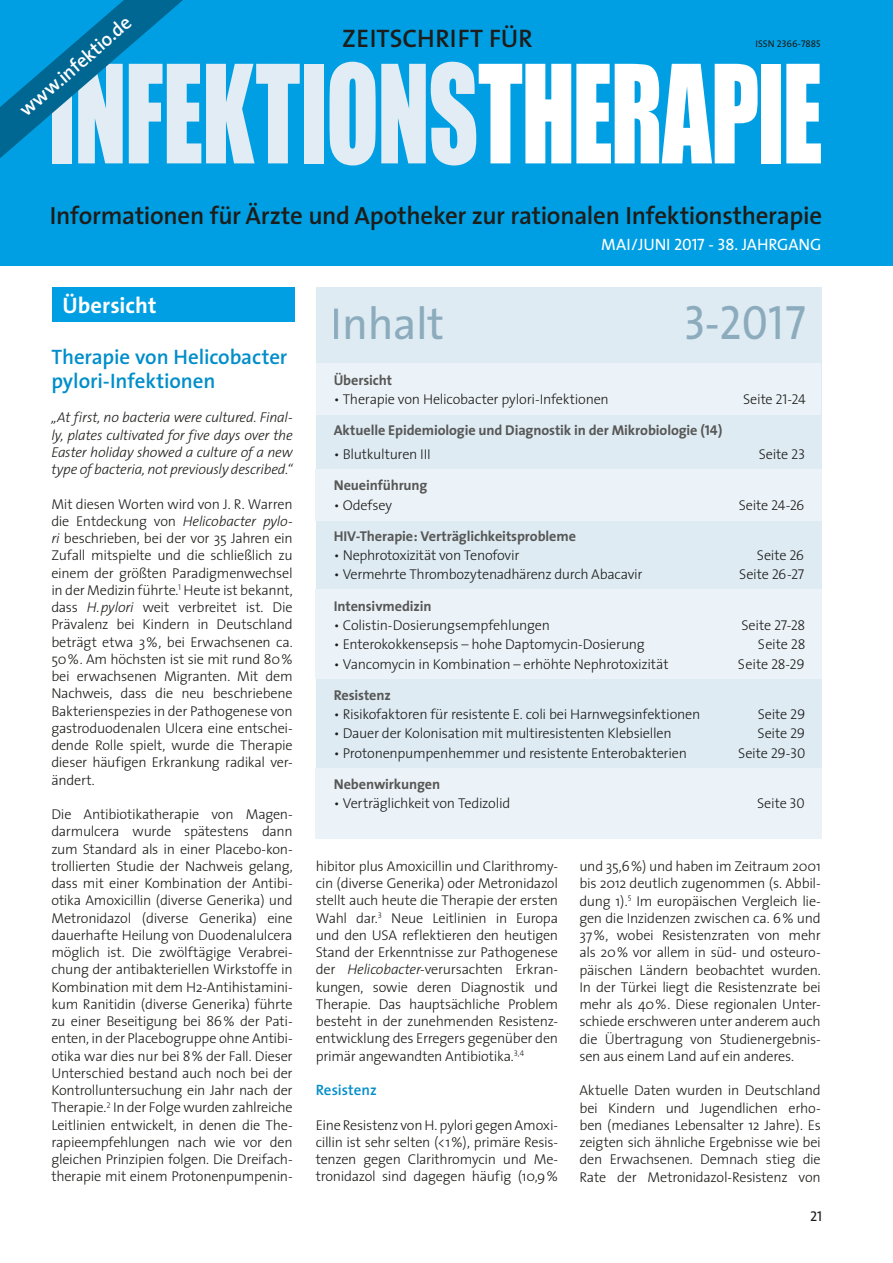
<style>
.page{position:relative;width:893px;height:1263px;background:#fff}
.page>*{position:absolute;margin:0;border:0;box-sizing:border-box;transform-origin:0 0}
.t1{font:126px "Impact";letter-spacing:-.015em;color:#e1ecf4;scale:.77 1}
.t2{font:48.6px "The Sans Caps";color:#83a5b8;scale:.93 1}
.t3{font:45px "The Sans";letter-spacing:-.01em;color:#83a5b8}
.t4{font:600 25.5px "The Sans";letter-spacing:.005em;color:#1d1d1b}
.t5{font:600 24.9px "The Sans";letter-spacing:-.01em;color:#1d1d1b}
.t6{font:700 22.5px "The Sans";letter-spacing:.005em;color:#fff}
.t7{font:600 21px/24px "The Sans";letter-spacing:-.005em;color:#008eca}
.t8{font:600 19.5px "The Sans";color:#fff}
.t9{font:16.5px "The Sans";letter-spacing:-.005em;color:#fff}
.t10{font:600 15px "The Sans";color:#008eca}
.t11{font:300 14.25px/17.2px "The Sans";letter-spacing:-.02em;color:#1d1d1b;text-align:justify}
.t12{font:700 14.25px "The Sans";letter-spacing:-.005em;color:#575756}
.t13{font:italic 300 14.25px/17.2px "The Sans";letter-spacing:-.015em;color:#1d1d1b;text-align:justify}
.t14{font:14.25px "The Sans Caps";color:#1d1d1b}
.t15{font:9.75px "The Sans Caps";color:#1d1d1b}
.s1{color:#fff}
.s2{font-style:italic}
.s3{font-family:"The Sans Caps"}
.s4{font-family:"The Sans Light Caps";font-weight:400}
.s5{font-family:"The Sans Bold Caps";font-weight:400}
</style>
<div class="page">
<div style="left:316px;top:287px;width:505px;height:551px;background:#deebf3"></div>
<div style="left:316px;top:470px;width:506px;height:51px;background:#ecf3f8"></div>
<div style="left:316px;top:589px;width:506px;height:90px;background:#ecf3f8"></div>
<div style="left:316px;top:363px;width:505px;height:52px;background:#ecf3f8"></div>
<div style="left:0;top:0;width:893px;height:265px;background:#009fe3"></div>
<div style="left:52px;top:287px;width:242px;height:35px;background:#009fe3"></div>
<div style="left:316px;top:768px;width:506px;height:71px;background:#ecf3f8"></div>
<svg style="left:0;top:0;width:183px;height:158px"></svg>
<p class="t8" style="left:12px;top:100px;width:142px;rotate:-41deg">www.infektio.de</p>
<p class="t4" style="left:342px;top:17px;width:192px">ZEITSCHRIFT FÜR</p>
<p class="t15" style="left:755px;top:35px;width:67px">ISSN 2366-7885</p>
<p class="t1" style="left:48px;top:16px;width:1007px">INFEKTIONS<span class="s1">THERAPIE</span></p>
<p class="t5" style="left:50px;top:195px;width:774px">Informationen für Ärzte und Apotheker zur rationalen Infektionstherapie</p>
<p class="t6" style="left:62px;top:286px;width:96px">Übersicht</p>
<p class="t7" style="left:51px;top:344px;width:238px">Therapie von Helicobacter pylori-Infektionen</p>
<p class="t13" style="left:51px;top:408px;width:243px">„At first, no bacteria were cultured. Final&shy;ly, plates cultivated for five days over the Easter holiday showed a culture of a new type of bacteria, not previously described.“</p>
<p class="t11" style="left:51px;top:495px;width:243px">Mit diesen Worten wird von J. R. Warren die Entdeckung von <span class="s2">Helicobacter pylo&shy;ri</span> beschrieben, bei der vor 35 Jahren ein Zufall mitspielte und die schließlich zu einem der größten Paradigmenwechsel in der Medizin führte.<sup>1</sup> Heute ist bekannt, dass <span class="s2">H.pylori</span> weit verbreitet ist. Die Prävalenz bei Kindern in Deutschland beträgt etwa 3%, bei Erwachsenen ca.<br>50%. Am höchsten ist sie mit rund 80% bei erwachsenen Migranten. Mit dem Nachweis, dass die neu beschriebene Bakterienspezies in der Pathogenese von gastroduodenalen Ulcera eine entschei&shy;dende Rolle spielt, wurde die Therapie dieser häufigen Erkrankung radikal ver&shy;ändert.</p>
<p class="t11" style="left:51px;top:805px;width:243px">Die Antibiotikatherapie von Magen&shy;darmulcera wurde spätestens dann zum Standard als in einer Placebo-kon&shy;trollierten Studie der Nachweis gelang, dass mit einer Kombination der Antibi&shy;otika Amoxicillin (diverse Generika) und Metronidazol (diverse Generika) eine dauerhafte Heilung von Duodenalulcera möglich ist. Die zwölftägige Verabrei&shy;chung der antibakteriellen Wirkstoffe in Kombination mit dem H2-Antihistamini&shy;kum Ranitidin (diverse Generika) führte zu einer Beseitigung bei 86% der Pati&shy;enten, in der Placebogruppe ohne Antibi&shy;otika war dies nur bei 8% der Fall. Dieser Unterschied bestand auch noch bei der Kontrolluntersuchung ein Jahr nach der Therapie.<sup>2</sup> In der Folge wurden zahlreiche Leitlinien entwickelt, in denen die The&shy;rapieempfehlungen nach wie vor den gleichen Prinzipien folgen. Die Dreifach&shy;therapie mit einem Protonenpumpenin-</p>
<p class="t9" style="left:601px;top:231px;width:222px">MAI/JUNI <span class="s3">2017 - 38.</span> JAHRGANG</p>
<h3 class="t3" style="left:331px;top:286px;width:115px">Inhalt</h3>
<h2 class="t2" style="left:683px;top:282px;width:133px">3-2017</h2>
<p class="t12" style="left:334px;top:368px;width:60px">Übersicht</p>
<p class="t11" style="left:334px;top:390px;width:277px">• Therapie von Helicobacter pylori-Infektionen</p>
<p class="t11" style="left:743px;top:390px;width:64px">Seite <span class="s4">21-24</span></p>
<p class="t12" style="left:334px;top:419px;width:390px">Aktuelle Epidemiologie und Diagnostik in der Mikrobiologie <span class="s5">(14)</span></p>
<p class="t11" style="left:334px;top:445px;width:99px">• Blutkulturen III</p>
<p class="t11" style="left:759px;top:445px;width:48px">Seite <span class="s4">23</span></p>
<p class="t12" style="left:334px;top:474px;width:95px">Neueinführung</p>
<p class="t11" style="left:334px;top:496px;width:60px">• Odefsey</p>
<p class="t11" style="left:739px;top:496px;width:67px">Seite <span class="s4">24-26</span></p>
<p class="t12" style="left:334px;top:524px;width:244px">HIV-Therapie: Verträglichkeitsprobleme</p>
<p class="t11" style="left:334px;top:546px;width:187px">• Nephrotoxizität von Tenofovir</p>
<p class="t11" style="left:757px;top:546px;width:49px">Seite <span class="s4">26</span></p>
<p class="t11" style="left:334px;top:565px;width:310px">• Vermehrte Thrombozytenadhärenz durch Abacavir</p>
<p class="t11" style="left:739px;top:565px;width:67px">Seite <span class="s4">26-27</span></p>
<p class="t12" style="left:334px;top:594px;width:99px">Intensivmedizin</p>
<p class="t11" style="left:334px;top:616px;width:218px">• Colistin-Dosierungsempfehlungen</p>
<p class="t11" style="left:741px;top:616px;width:65px">Seite <span class="s4">27-28</span></p>
<p class="t11" style="left:334px;top:635px;width:312px">• Enterokokkensepsis – hohe Daptomycin-Dosierung</p>
<p class="t11" style="left:758px;top:635px;width:49px">S eite <span class="s4">28</span></p>
<p class="t11" style="left:334px;top:655px;width:336px">• Vancomycin in Kombination – erhöhte Nephrotoxizität</p>
<p class="t11" style="left:738px;top:655px;width:68px">S eite <span class="s4">28-29</span></p>
<p class="t12" style="left:334px;top:683px;width:59px">Resistenz</p>
<p class="t11" style="left:334px;top:705px;width:368px">• Risikofaktoren für resistente E. coli bei Harnwegsinfektionen</p>
<p class="t11" style="left:758px;top:705px;width:49px">Seite <span class="s4">29</span></p>
<p class="t11" style="left:334px;top:724px;width:339px">• Dauer der Kolonisation mit multiresistenten Klebsiellen</p>
<p class="t11" style="left:758px;top:724px;width:49px">Seite <span class="s4">29</span></p>
<p class="t11" style="left:334px;top:744px;width:355px">• Protonenpumpenhemmer und resistente Enterobakterien</p>
<p class="t11" style="left:738px;top:744px;width:69px">Seite <span class="s4">29-30</span></p>
<p class="t12" style="left:334px;top:772px;width:108px">Nebenwirkungen</p>
<p class="t11" style="left:334px;top:794px;width:178px">• Verträglichkeit von Tedizolid</p>
<p class="t11" style="left:757px;top:794px;width:49px">Seite <span class="s4">30</span></p>
<p class="t11" style="left:316px;top:857px;width:244px">hibitor plus Amoxicillin und Clarithromy&shy;cin (diverse Generika) oder Metronidazol stellt auch heute die Therapie der ersten Wahl dar.<sup>3</sup> Neue Leitlinien in Europa und den USA reflektieren den heutigen Stand der Erkenntnisse zur Pathogenese der <span class="s2">Helicobacter</span>-verursachten Erkran&shy;kungen, sowie deren Diagnostik und Therapie. Das hauptsächliche Problem besteht in der zunehmenden Resistenz&shy;entwicklung des Erregers gegenüber den primär angewandten Antibiotika.<sup>3,4</sup></p>
<p class="t10" style="left:316px;top:1077px;width:63px">Resistenz</p>
<p class="t11" style="left:316px;top:1116px;width:244px">Eine Resistenz von H. pylori gegen Amoxi&shy;cillin ist sehr selten (&lt;1%), primäre Resis&shy;tenzen gegen Clarithromycin und Me&shy;tronidazol sind dagegen häufig (10,9%</p>
<p class="t11" style="left:579px;top:857px;width:243px">und 35,6%) und haben im Zeitraum 2001 bis 2012 deutlich zugenommen (s. Abbil&shy;dung 1).<sup>5</sup> Im europäischen Vergleich lie&shy;gen die Inzidenzen zwischen ca. 6% und 37%, wobei Resistenzraten von mehr als 20% vor allem in süd- und osteuro&shy;päischen Ländern beobachtet wurden.<br>In der Türkei liegt die Resistenzrate bei mehr als 40%. Diese regionalen Unter&shy;schiede erschweren unter anderem auch die Übertragung von Studienergebnis&shy;sen aus einem Land auf ein anderes.</p>
<p class="t11" style="left:579px;top:1081px;width:243px">Aktuelle Daten wurden in Deutschland bei Kindern und Jugendlichen erho&shy;ben (medianes Lebensalter 12 Jahre). Es zeigten sich ähnliche Ergebnisse wie bei den Erwachsenen. Demnach stieg die Rate der Metronidazol-Resistenz von</p>
<p class="t14" style="left:810px;top:1204px;width:13px">21</p>
</div>
